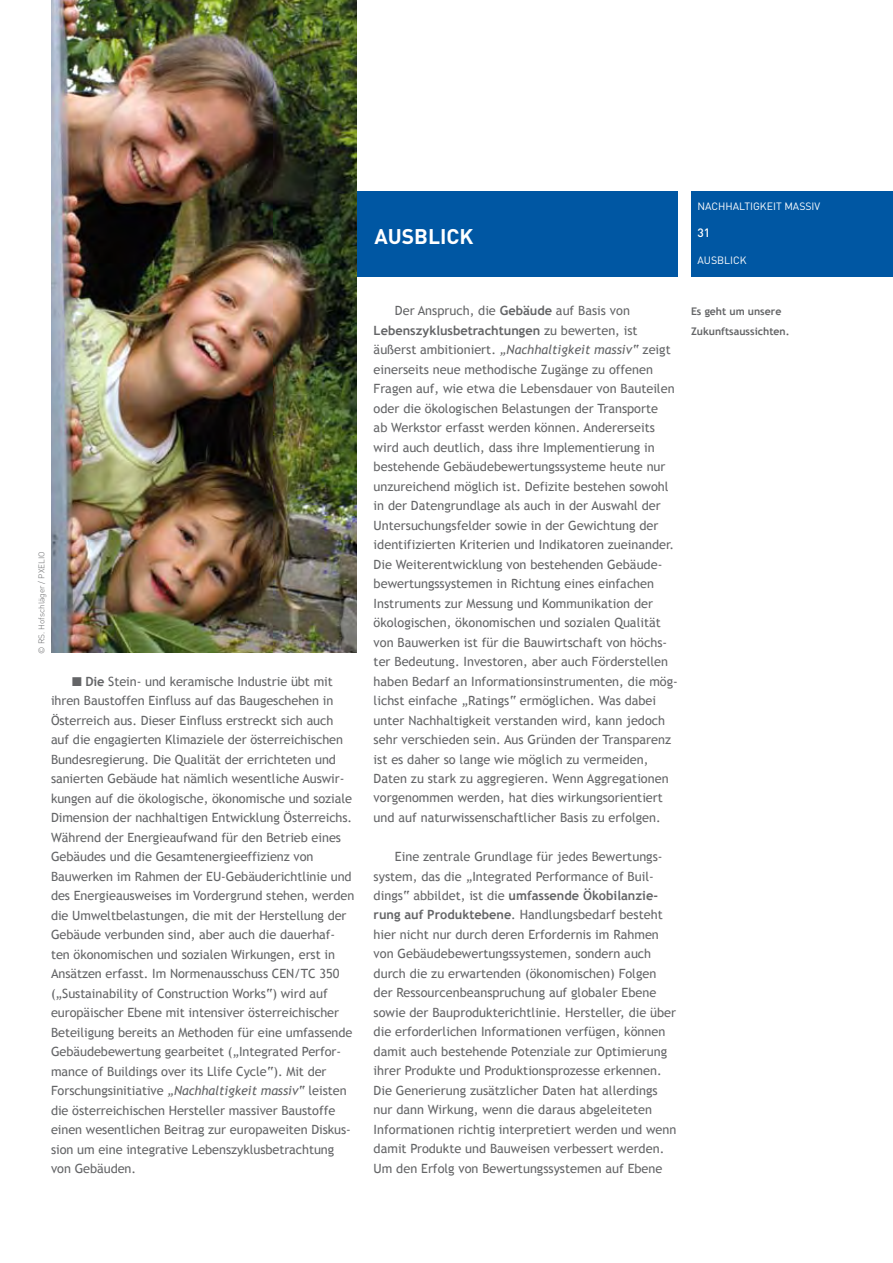
<style>
.page{position:relative;width:893px;height:1263px;background:#fff}
.page>*{position:absolute;margin:0;border:0;box-sizing:border-box;transform-origin:0 0}
.t1{font:700 21px "DIN";color:#fff}
.t2{font:12.75px/19.5px "Trebuchet MS";color:#646567}
.t3{font:500 12px "DIN";color:#fff}
.t4{font:700 10.5px/19.5px "Trebuchet MS";color:#646567}
.t5{font:10.5px "DIN";color:#fff}
.t6{font:300 8.25px "DIN";color:#646567}
.s1{font-weight:700}
.s2{font-style:italic}
</style>
<div class="page">
<div style="left:691px;top:191px;width:202px;height:85px;background:#0057a3"></div>
<div style="left:356px;top:191px;width:322px;height:85px;background:#0057a3"></div>
<img style="left:51px;top:0;width:305px;height:653px">
<p class="t6" style="left:37px;top:654px;width:104px;rotate:-90deg">© RS. Hofschläger / PXELIO</p>
<p class="t2" style="left:51px;top:672px;width:305px;text-indent:21px">■ <span class="s1">Die</span> Stein- und keramische Industrie übt mit ihren Baustoffen Einfluss auf das Baugeschehen in Österreich aus. Dieser Einfluss erstreckt sich auch auf die engagierten Klimaziele der österreichischen Bundesregierung. Die Qualität der errichteten und sanierten Gebäude hat nämlich wesentliche Auswir&shy;kungen auf die ökologische, ökonomische und soziale Dimension der nachhaltigen Entwicklung Österreichs.<br>Während der Energieaufwand für den Betrieb eines Gebäudes und die Gesamtenergieeffizienz von Bauwerken im Rahmen der EU-Gebäuderichtlinie und des Energieausweises im Vordergrund stehen, werden die Umweltbelastungen, die mit der Herstellung der Gebäude verbunden sind, aber auch die dauerhaf&shy;ten ökonomischen und sozialen Wirkungen, erst in Ansätzen erfasst. Im Normenausschuss CEN/TC 350 („Sustainability of Construction Works“) wird auf europäischer Ebene mit intensiver österreichischer Beteiligung bereits an Methoden für eine umfassende Gebäudebewertung gearbeitet („Integrated Perfor&shy;mance of Buildings over its Llife Cycle“). Mit der Forschungsinitiative <span class="s2">„Nachhaltigkeit massiv“</span> leisten die österreichischen Hersteller massiver Baustoffe einen wesentlichen Beitrag zur europaweiten Diskus&shy;sion um eine integrative Lebenszyklusbetrachtung von Gebäuden.</p>
<h1 class="t1" style="left:374px;top:222px;width:98px">AUSBLICK</h1>
<p class="t5" style="left:697px;top:199px;width:124px">NACHHALTIGKEIT MASSIV</p>
<p class="t3" style="left:697px;top:225px;width:14px">31</p>
<p class="t5" style="left:697px;top:253px;width:51px">AUSBLICK</p>
<p class="t2" style="left:374px;top:301px;width:306px;text-indent:21px">Der Anspruch, die <span class="s1">Gebäude</span> auf Basis von <span class="s1">Lebenszyklusbetrachtungen</span> zu bewerten, ist äußerst ambitioniert. <span class="s2">„Nachhaltigkeit massiv“</span> zeigt einerseits neue methodische Zugänge zu offenen Fragen auf, wie etwa die Lebensdauer von Bauteilen oder die ökologischen Belastungen der Transporte<br>ab Werkstor erfasst werden können. Andererseits wird auch deutlich, dass ihre Implementierung in bestehende Gebäudebewertungssysteme heute nur unzureichend möglich ist. Defizite bestehen sowohl in der Datengrundlage als auch in der Auswahl der Untersuchungsfelder sowie in der Gewichtung der identifizierten Kriterien und Indikatoren zueinander.<br>Die Weiterentwicklung von bestehenden Gebäude&shy;bewertungssystemen in Richtung eines einfachen Instruments zur Messung und Kommunikation der ökologischen, ökonomischen und sozialen Qualität von Bauwerken ist für die Bauwirtschaft von höchs&shy;ter Bedeutung. Investoren, aber auch Förderstellen haben Bedarf an Informationsinstrumenten, die mög&shy;lichst einfache „Ratings“ ermöglichen. Was dabei unter Nachhaltigkeit verstanden wird, kann jedoch sehr verschieden sein. Aus Gründen der Transparenz ist es daher so lange wie möglich zu vermeiden, Daten zu stark zu aggregieren. Wenn Aggregationen vorgenommen werden, hat dies wirkungsorientiert und auf naturwissenschaftlicher Basis zu erfolgen.</p>
<p class="t2" style="left:374px;top:847px;width:304px;text-indent:21px">Eine zentrale Grundlage für jedes Bewertungs&shy;system, das die „Integrated Performance of Buil&shy;dings“ abbildet, ist die <span class="s1">umfassende Ökobilanzie&shy;rung auf Produktebene</span>. Handlungsbedarf besteht hier nicht nur durch deren Erfordernis im Rahmen von Gebäudebewertungssystemen, sondern auch durch die zu erwartenden (ökonomischen) Folgen der Ressourcenbeanspruchung auf globaler Ebene sowie der Bauprodukterichtlinie. Hersteller, die über die erforderlichen Informationen verfügen, können damit auch bestehende Potenziale zur Optimierung ihrer Produkte und Produktionsprozesse erkennen.<br>Die Generierung zusätzlicher Daten hat allerdings nur dann Wirkung, wenn die daraus abgeleiteten Informationen richtig interpretiert werden und wenn damit Produkte und Bauweisen verbessert werden.<br>Um den Erfolg von Bewertungssystemen auf Ebene</p>
<p class="t4" style="left:691px;top:302px;width:100px">Es geht um unsere<br>Zukunftsaussichten.</p>
</div>
